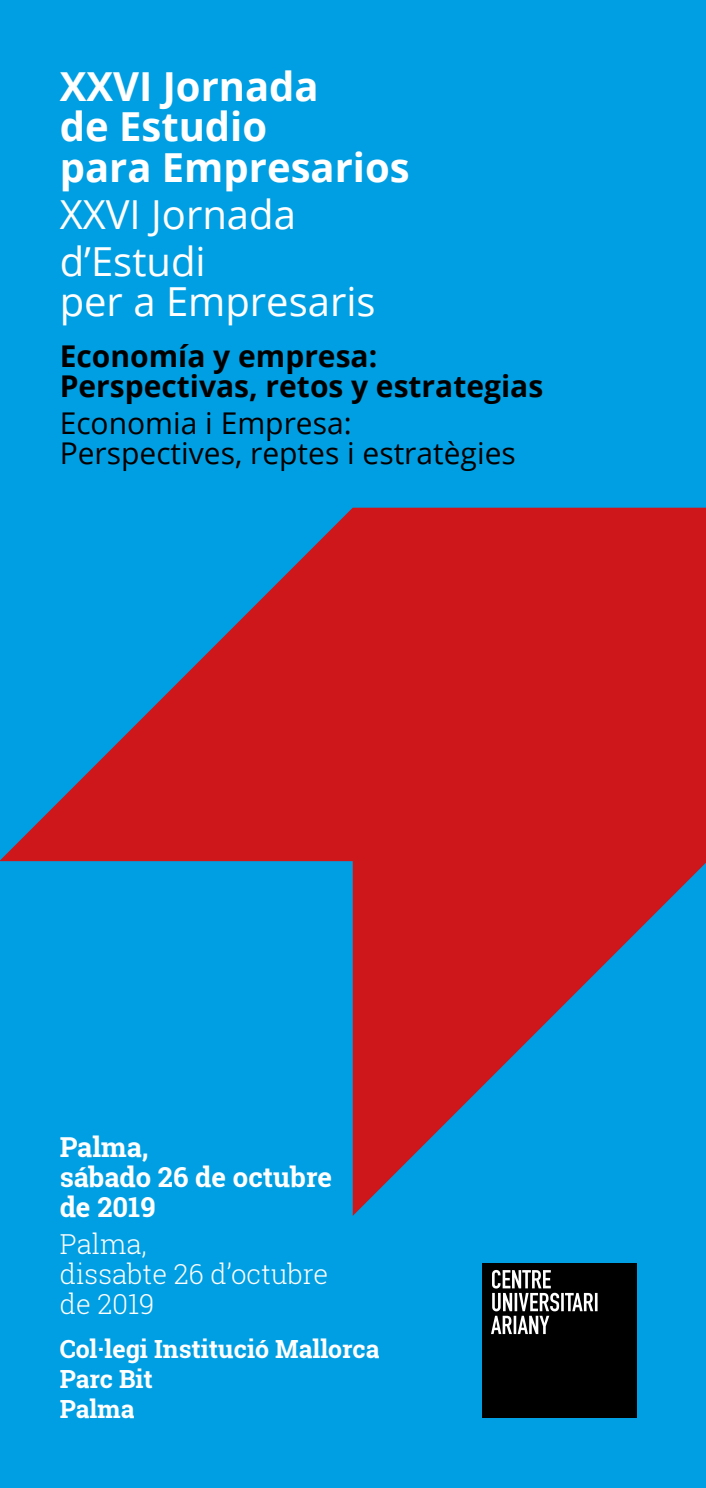
<style>
.page{position:relative;width:706px;height:1488px;background:#009fe3}
.page>*{position:absolute;margin:0;border:0;box-sizing:border-box;transform-origin:0 0}
.t1{font:700 40px/40px "Open Sans";color:#fff}
.t2{font:40px/47px "Open Sans";color:#fff}
.t3{font:30px/30px "Open Sans";color:#000}
.t4{font:700 30px/30px "Open Sans";color:#000}
.t5{font:300 27.5px/30px "Roboto Slab";color:#fff}
.t6{font:700 27.5px/30px "Roboto Slab";color:#fff}
.t7{font:700 25px/30px "Roboto Slab";color:#fff}
</style>
<div class="page">
<div style="left:482px;top:1262px;width:155px;height:155px;background:#000"></div>
<svg style="left:491px;top:1270px;width:106px;height:64px"></svg>
<svg style="left:0;top:508px;width:706px;height:708px"></svg>
<h1 class="t1" style="left:60px;top:66px;width:352px">XXVI Jornada<br>de Estudio<br>para Empresarios</h1>
<h1 class="t2" style="left:60px;top:190px;width:238px">XXVI Jornada d’Estudi</h1>
<h1 class="t2" style="left:60px;top:277px;width:317px">per a Empresaris</h1>
<p class="t4" style="left:60px;top:340px;width:485px">Economía y empresa:<br>Perspectivas, retos y estrategias</p>
<p class="t3" style="left:60px;top:407px;width:458px">Economia i Empresa:<br>Perspectives, reptes i estratègies</p>
<p class="t6" style="left:60px;top:1131px;width:274px">Palma,<br>sábado 26 de octubre de 2019</p>
<p class="t5" style="left:60px;top:1228px;width:270px">Palma,<br>dissabte 26 d’octubre de 2019</p>
<p class="t7" style="left:60px;top:1333px;width:321px">Col·legi Institució Mallorca<br>Parc Bit<br>Palma</p>
</div>
